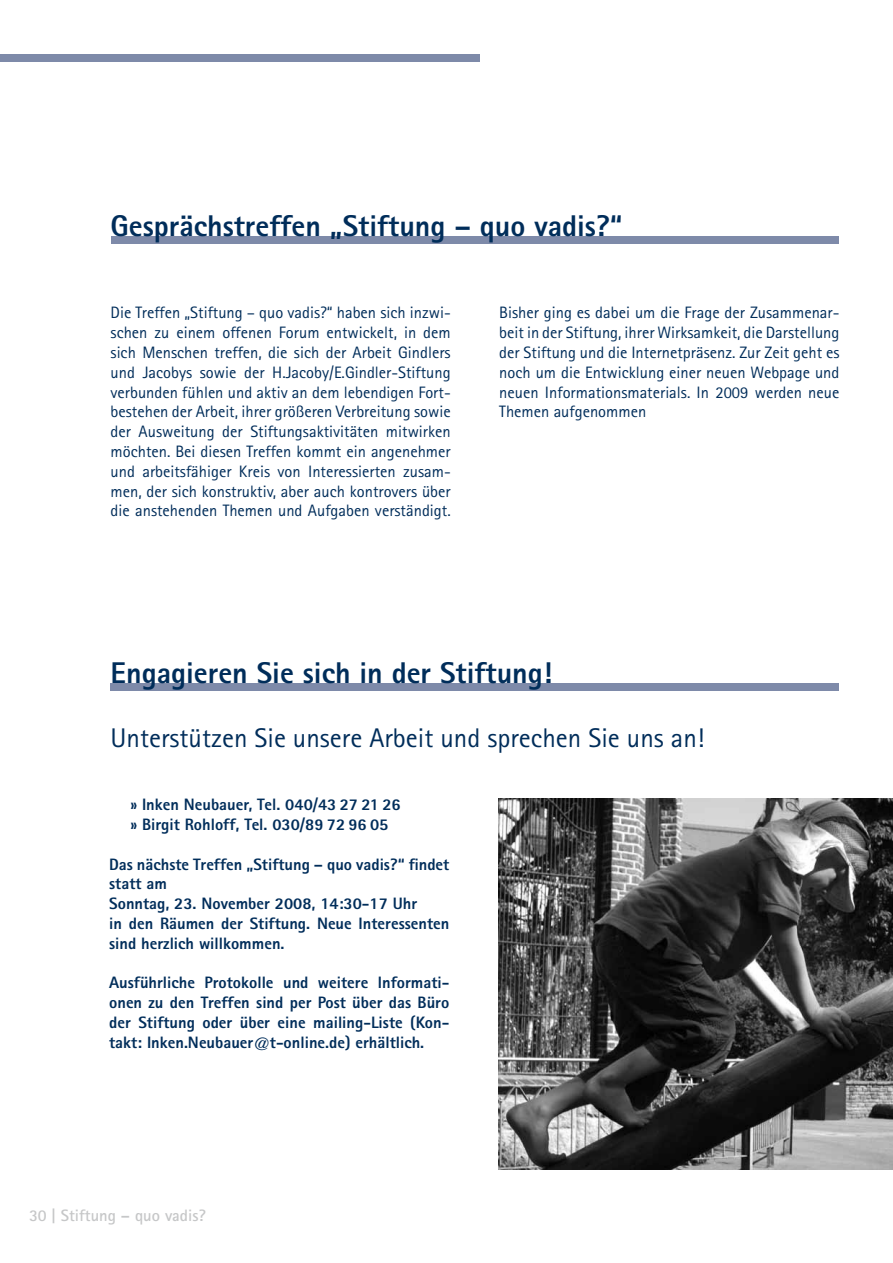
<style>
.page{position:relative;width:893px;height:1263px;background:#fff}
.page>*{position:absolute;margin:0;border:0;box-sizing:border-box;transform-origin:0 0}
.t1{font:800 30px "Rotis Sans Serif";color:#002d5a}
.t2{font:27px "Rotis Sans Serif";color:#002d5a}
.t3{font:16.5px/19.8px "Rotis Sans Serif";color:#002d5a;text-align:justify}
.t4{font:800 16.5px/19.8px "Rotis Sans Serif";color:#002d5a}
.t5{font:700 16.5px "Rotis Sans Serif";color:#c6c7c8}
</style>
<div class="page">
<div style="left:0;top:54px;width:479px;height:7px;background:#7e8aa9"></div>
<img style="left:499px;top:798px;width:394px;height:371px">
<div style="left:112px;top:236px;width:727px;height:7px;background:#7e8aa9"></div>
<div style="left:111px;top:684px;width:728px;height:7px;background:#7e8aa9"></div>
<h1 class="t1" style="left:111px;top:207px;width:514px">Gesprächstreffen „Stiftung – quo vadis?“</h1>
<p class="t3" style="left:111px;top:303px;width:342px">Die Treffen „Stiftung – quo vadis?“ haben sich inzwi&shy;schen zu einem offenen Forum entwickelt, in dem sich Menschen treffen, die sich der Arbeit Gindlers und Jacobys sowie der H.Jacoby/E.Gindler-Stiftung verbunden fühlen und aktiv an dem lebendigen Fort&shy;bestehen der Arbeit, ihrer größeren Verbreitung sowie der Ausweitung der Stiftungsaktivitäten mitwirken möchten. Bei diesen Treffen kommt ein angenehmer und arbeitsfähiger Kreis von Interessierten zusam&shy;men, der sich konstruktiv, aber auch kontrovers über die anstehenden Themen und Aufgaben verständigt.</p>
<p class="t3" style="left:499px;top:303px;width:342px">Bisher ging es dabei um die Frage der Zusammenar&shy;beit in der Stiftung, ihrer Wirksamkeit, die Darstellung der Stiftung und die Internetpräsenz. Zur Zeit geht es noch um die Entwicklung einer neuen Webpage und neuen Informationsmaterials. In 2009 werden neue Themen aufgenommen</p>
<h1 class="t1" style="left:111px;top:654px;width:443px">Engagieren Sie sich in der Stiftung!</h1>
<h2 class="t2" style="left:111px;top:722px;width:595px">Unterstützen Sie unsere Arbeit und sprechen Sie uns an!</h2>
<p class="t4" style="left:130px;top:794px;width:272px">» Inken Neubauer, Tel. 040/43 27 21 26 » Birgit Rohloff, Tel. 030/89 72 96 05</p>
<p class="t4" style="left:109px;top:854px;width:342px">Das nächste Treffen „Stiftung – quo vadis?“ findet statt am<br>Sonntag, 23. November 2008, 14:30-17 Uhr<br>in den Räumen der Stiftung. Neue Interessenten sind herzlich willkommen.</p>
<p class="t4" style="left:109px;top:973px;width:342px;text-align:justify">Ausführliche Protokolle und weitere Informati&shy;onen zu den Treffen sind per Post über das Büro der Stiftung oder über eine mailing-Liste (Kon&shy;takt: Inken.Neubauer@t-online.de) erhältlich.</p>
<p class="t5" style="left:29px;top:1205px;width:178px">30 | Stiftung – quo vadis?</p>
</div>
